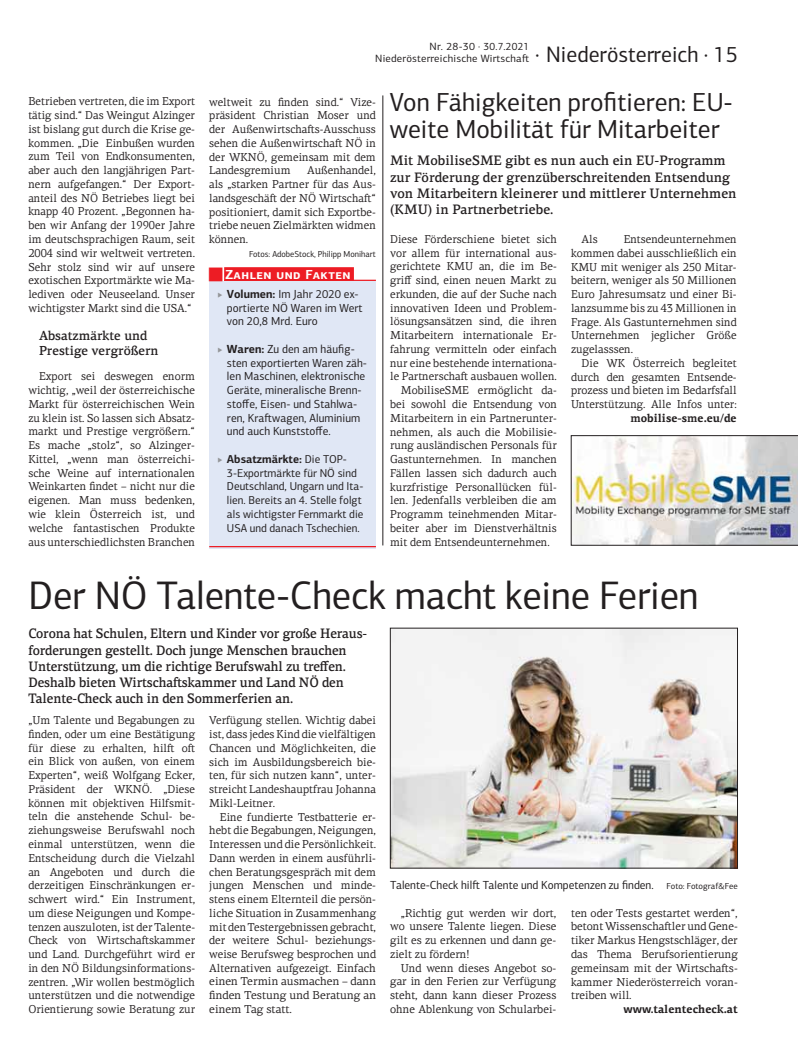
<style>
.page{position:relative;width:798px;height:1063px;background:#fff}
.page>*{position:absolute;margin:0;border:0;box-sizing:border-box;transform-origin:0 0}
.t1{font:40px "PF Centro Sans Pro";letter-spacing:-.005em;color:#231f20;scale:.96 1}
.t2{font:26.25px/26.2px "PF Centro Sans Pro";color:#231f20}
.t3{font:22.5px "PF Centro Sans Pro";color:#231f20;scale:.96 1}
.t4{font:500 13.75px/16.2px "PF Centro Serif Pro";letter-spacing:-.01em;color:#231f20;scale:.93 1}
.t5{font:500 13.75px/16.2px "PF Centro Serif Pro";letter-spacing:-.01em;color:#231f20;scale:.96 1}
.t6{font:500 13.12px/15px "PF Centro Serif Pro";color:#231f20;scale:.96 1}
.t7{font:700 13.12px "PF Centro Sans Pro";letter-spacing:.04em;color:#fff}
.t8{font:11.75px/13.8px "PF Centro Sans Pro";letter-spacing:.005em;color:#231f20;scale:.96 1}
.t9{font:11.5px/13.8px "PF Centro Serif Pro";color:#231f20;text-align:justify;scale:.96 1}
.t10{font:11.5px/13.8px "PF Centro Serif Pro";color:#231f20;text-align:justify}
.t11{font:11.5px/13.8px "PF Centro Sans Pro";color:#231f20;scale:.96 1}
.t12{font:700 11.5px "PF Centro Serif Pro";color:#231f20}
.t13{font:700 11.5px "PF Centro Serif Pro";color:#231f20;scale:.96 1}
.t14{font:10.62px/11.9px "PF Centro Sans Pro";letter-spacing:.02em;color:#231f20;text-align:right}
.t15{font:8.75px "PF Centro Sans Pro";color:#231f20;scale:.95 1}
.t16{font:8.75px "PF Centro Sans Pro";color:#231f20}
.s1{font-weight:700}
.s2{font-family:"PF Centro Sans Pro";font-size:11.75px}
</style>
<div class="page">
<img style="left:392px;top:630px;width:343px;height:236px">
<div style="left:209px;top:281px;width:167px;height:268px;background:#e0e7f5"></div>
<div style="left:224px;top:267px;width:130px;height:14px;background:#ed1c24"></div>
<hr style="left:224px;top:280px;width:152px;height:1px;background:#ed1c24">
<hr style="left:209px;top:546px;width:167px;height:1px;background:#ed1c24">
<hr style="left:382px;top:95px;width:1px;height:450px;background:#231f20">
<img style="left:570px;top:435px;width:227px;height:110px">
<p class="t9" style="left:28px;top:96px;width:175px">Betrieben vertreten, die im Export tätig sind.“ Das Weingut Alzinger ist bislang gut durch die Krise ge&shy;kommen. „Die Einbußen wurden zum Teil von Endkonsumenten, aber auch den langjährigen Part&shy;nern aufgefangen.“ Der Export&shy;anteil des NÖ Betriebes liegt bei knapp 40 Prozent. „Begonnen ha&shy;ben wir Anfang der 1990er Jahre im deutschsprachigen Raum, seit 2004 sind wir weltweit vertreten.<br>Sehr stolz sind wir auf unsere exotischen Exportmärkte wie Ma&shy;lediven oder Neuseeland. Unser wichtigster Markt sind die USA.“</p>
<p class="t6" style="left:39px;top:330px;width:126px">Absatzmärkte und<br>Prestige vergrößern</p>
<p class="t9" style="left:28px;top:371px;width:175px;text-indent:11px">Export sei deswegen enorm wichtig, „weil der österreichische Markt für österreichischen Wein zu klein ist. So lassen sich Absatz&shy;markt und Prestige vergrößern.“ Es mache „stolz“, so Alzinger-Kittel, „wenn man österreichi&shy;sche Weine auf internationalen Weinkarten findet – nicht nur die eigenen. Man muss bedenken, wie klein Österreich ist, und welche fantastischen Produkte aus unterschiedlichsten Branchen</p>
<p class="t14" style="left:375px;top:42px;width:155px">Nr. 28-30 · 30.7.2021<br>Niederösterreichische Wirtscha-</p>
<h3 class="t3" style="left:535px;top:46px;width:212px">· Niederösterreich · 15</h3>
<p class="t9" style="left:209px;top:96px;width:175px">weltweit zu finden sind.“ Vize&shy;präsident Christian Moser und der Außenwirtscha-s-Ausschuss sehen die Außenwirtscha- NÖ in der WKNÖ, gemeinsam mit dem Landesgremium</p>
<p class="t9" style="left:209px;top:165px;width:175px;text-indent:98px">Außenhandel, als „starken Partner für das Aus&shy;landsgeschä- der NÖ Wirtscha-“ positioniert, damit sich Exportbe&shy;triebe neuen Zielmärkten widmen können.</p>
<p class="t15" style="left:249px;top:250px;width:135px">Fotos: AdobeStock, Philipp Monihart</p>
<p class="t7" style="left:225px;top:270px;width:126px">Zahlen und Fakten</p>
<p class="t8" style="left:227px;top:288px;width:143px"><span class="s1">Volumen:</span> Im Jahr 2020 ex&shy;portierte NÖ Waren im Wert von 20,8 Mrd. Euro</p>
<p class="t8" style="left:227px;top:343px;width:147px"><span class="s1">Waren:</span> Zu den am häufig&shy;sten exportierten Waren zäh&shy;len Maschinen, elektronische<br>Geräte, mineralische Brenn&shy;stoffe, Eisen- und Stahlwa&shy;ren, Kra-wagen, Aluminium und auch Kunststoffe.</p>
<p class="t11" style="left:227px;top:453px;width:143px"><span class="s1">Absatzmärkte:</span> Die TOP-<br>3-Exportmärkte für NÖ sind<br>Deutschland, Ungarn und Ita&shy;lien. Bereits an 4. Stelle folgt als wichtigster Fernmarkt die<br>USA und danach Tschechien.</p>
<h2 class="t2" style="left:390px;top:92px;width:344px">Von Fähigkeiten profitieren: EU&shy;weite Mobilität für Mitarbeiter</h2>
<p class="t5" style="left:390px;top:154px;width:362px">Mit MobiliseSME gibt es nun auch ein EU-Programm zur Förderung der grenzüberschreitenden Entsendung von Mitarbeitern kleinerer und mittlerer Unternehmen (KMU) in Partnerbetriebe.</p>
<p class="t9" style="left:390px;top:233px;width:175px">Diese Förderschiene bietet sich</p>
<p class="t9" style="left:390px;top:247px;width:175px">vor allem für international aus-</p>
<p class="t9" style="left:390px;top:261px;width:175px">gerichtete KMU an, die im Be-</p>
<p class="t9" style="left:390px;top:275px;width:175px">griff sind, einen neuen Markt zu</p>
<p class="t9" style="left:390px;top:288px;width:175px">erkunden, die auf der Suche nach</p>
<p class="t9" style="left:390px;top:302px;width:175px">innovativen Ideen und Problem-</p>
<p class="t9" style="left:390px;top:316px;width:175px">lösungsansätzen sind, die ihren</p>
<p class="t9" style="left:390px;top:330px;width:175px">Mitarbeitern internationale Er-</p>
<p class="t9" style="left:390px;top:343px;width:175px">fahrung vermitteln oder einfach</p>
<p class="t9" style="left:390px;top:357px;width:175px">nur eine bestehende internationa-</p>
<p class="t9" style="left:390px;top:371px;width:175px">le Partnerscha- ausbauen wollen.</p>
<p class="t9" style="left:400px;top:385px;width:164px">MobiliseSME ermöglicht da-</p>
<p class="t9" style="left:390px;top:398px;width:175px">bei sowohl die Entsendung von</p>
<p class="t9" style="left:390px;top:412px;width:175px">Mitarbeitern in ein Partnerunter-</p>
<p class="t9" style="left:390px;top:426px;width:175px">nehmen, als auch die Mobilisie-</p>
<p class="t9" style="left:390px;top:440px;width:175px">rung ausländischen Personals für</p>
<p class="t9" style="left:390px;top:453px;width:175px">Gastunternehmen. In manchen</p>
<p class="t9" style="left:390px;top:467px;width:175px">Fällen lassen sich dadurch auch</p>
<p class="t9" style="left:390px;top:481px;width:175px">kurzfristige Personallücken fül-</p>
<p class="t9" style="left:390px;top:495px;width:175px">len. Jedenfalls verbleiben die am</p>
<p class="t9" style="left:390px;top:508px;width:175px">Programm teinehmenden Mitar-</p>
<p class="t9" style="left:390px;top:522px;width:175px">beiter aber im Dienstverhältnis</p>
<p class="t9" style="left:390px;top:536px;width:168px">mit dem Entsendeunternehmen.</p>
<p class="t9" style="left:570px;top:234px;width:174px;text-indent:53px">Entsendeunternehmen kommen dabei ausschließlich ein KMU mit weniger als 250 Mitar&shy;beitern, weniger als 50 Millionen Euro Jahresumsatz und einer Bi&shy;lanzsumme bis zu 43 Millionen in Frage. Als Gastunternehmen sind Unternehmen jeglicher Größe zugelasssen.</p>
<p class="t9" style="left:570px;top:357px;width:174px;text-indent:11px">Die WK Österreich begleitet durch den gesamten Entsende&shy;prozess und bieten im Bedarfsfall Unterstützung. Alle Infos unter:</p>
<p class="t13" style="left:630px;top:414px;width:112px">mobilise-sme.eu/de</p>
<p class="t9" style="left:581px;top:234px;width:18px">Als</p>
<h1 class="t1" style="left:29px;top:581px;width:699px">Der NÖ Talente-Check macht keine Ferien</h1>
<p class="t4" style="left:28px;top:627px;width:366px">Corona hat Schulen, Eltern und Kinder vor große Heraus&shy;forderungen gestellt. Doch junge Menschen brauchen Unterstützung, um die richtige Berufswahl zu treffen.<br>Deshalb bieten Wirtscha-skammer und Land NÖ den Talente-Check auch in den Sommerferien an.</p>
<p class="t9" style="left:28px;top:715px;width:175px">„Um Talente und Begabungen zu finden, oder um eine Bestätigung für diese zu erhalten, hil- o&shy;ein Blick von außen, von einem Experten“, weiß Wolfgang Ecker, Präsident der WKNÖ. „Diese können mit objektiven Hilfsmit&shy;teln die anstehende Schul- be&shy;ziehungsweise Berufswahl noch einmal unterstützen, wenn die Entscheidung durch die Vielzahl an Angeboten und durch die derzeitigen Einschränkungen er&shy;schwert wird.“ Ein Instrument, um diese Neigungen und Kompe&shy;tenzen auszuloten, ist der Talente-Check von Wirtscha-skammer und Land. Durchgeführt wird er in den NÖ Bildungsinformations&shy;zentren. „Wir wollen bestmöglich unterstützen und die notwendige Orientierung sowie Beratung zur</p>
<p class="t9" style="left:209px;top:715px;width:175px">Verfügung stellen. Wichtig dabei ist, dass jedes Kind die vielfältigen Chancen und Möglichkeiten, die sich im Ausbildungsbereich bie&shy;ten, für sich nutzen kann“, unter&shy;streicht Landeshauptfrau Johanna Mikl-Leitner.</p>
<p class="t9" style="left:209px;top:811px;width:175px;text-indent:11px">Eine fundierte Testbatterie er&shy;hebt die Begabungen, Neigungen, Interessen und die Persönlichkeit.<br>Dann werden in einem ausführli&shy;chen Beratungsgespräch mit dem jungen Menschen und minde&shy;stens einem Elternteil die persön&shy;liche Situation in Zusammenhang mit den Testergebnissen gebracht, der weitere Schul- beziehungs&shy;weise Berufsweg besprochen und Alternativen aufgezeigt. Einfach einen Termin ausmachen – dann finden Testung und Beratung an einem Tag statt.</p>
<p class="t8" style="left:390px;top:880px;width:276px">Talente-Check hil- Talente und Kompetenzen zu finden.</p>
<p class="t16" style="left:666px;top:883px;width:73px">Foto: Fotograf&amp;Fee</p>
<p class="t10" style="left:390px;top:907px;width:167px;text-indent:11px">„Richtig gut werden wir dort, wo unsere Talente liegen. Diese gilt es zu erkennen und dann ge&shy;zielt zu fördern!</p>
<p class="t10" style="left:390px;top:962px;width:168px;text-indent:11px">Und wenn dieses Angebot so&shy;gar in den Ferien zur Verfügung steht, dann kann dieser Prozess ohne Ablenkung von Schularbei-</p>
<p class="t10" style="left:571px;top:907px;width:168px">ten oder Tests gestartet werden“,</p>
<p class="t10" style="left:571px;top:921px;width:168px">betont Wissenscha-ler und Gene-</p>
<p class="t10" style="left:571px;top:935px;width:168px">tiker Markus Hengstschläger, der</p>
<p class="t10" style="left:571px;top:948px;width:168px">das Thema Berufsorientierung</p>
<p class="t10" style="left:571px;top:962px;width:168px">gemeinsam mit der Wirtscha-s-</p>
<p class="t10" style="left:571px;top:976px;width:168px">kammer Niederösterreich voran-</p>
<p class="t10" style="left:571px;top:990px;width:62px">treiben will.</p>
<p class="t12" style="left:623px;top:1005px;width:116px"><span class="s2">www.</span>talentecheck.at</p>
</div>
